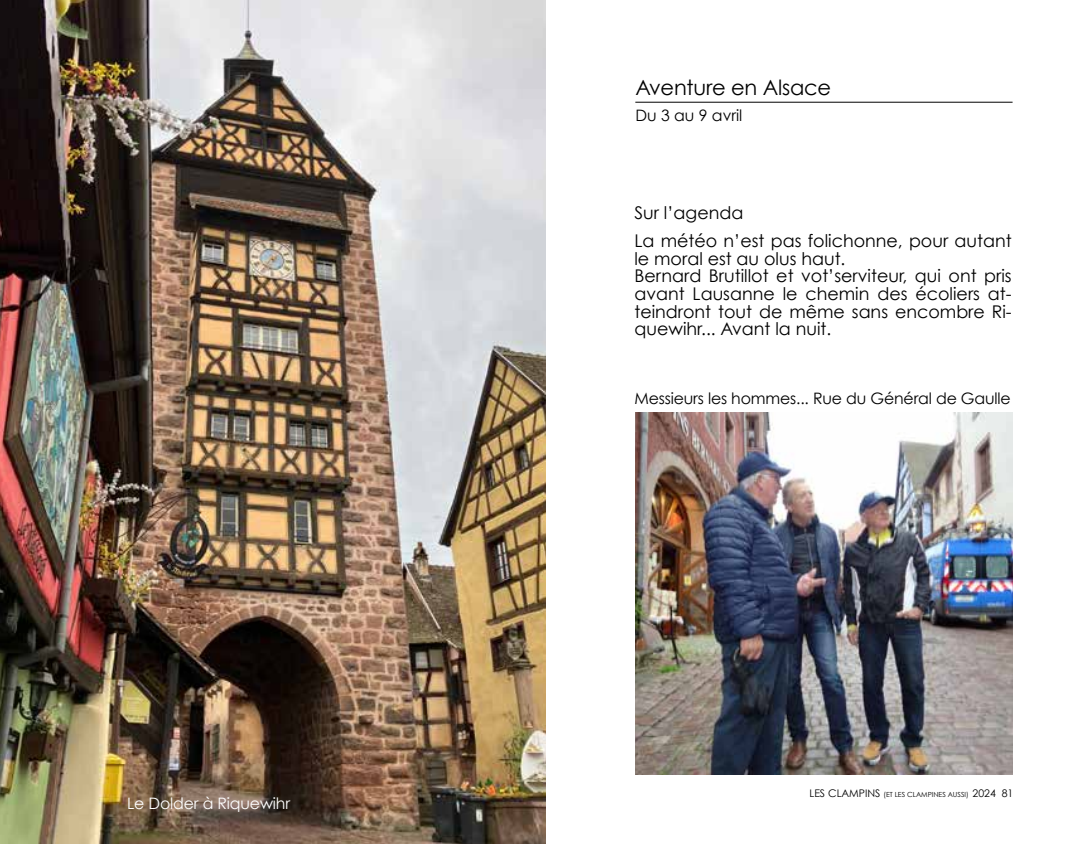
<style>
.page{position:relative;width:1092px;height:844px;background:#fff}
.page>*{position:absolute;margin:0;border:0;box-sizing:border-box;transform-origin:0 0}
.t1{font:21px "Century Gothic";letter-spacing:-.01em;color:#000}
.t2{font:17.5px/17.5px "Century Gothic";color:#000}
.t3{font:15.75px "Century Gothic";letter-spacing:-.01em;color:#000}
.t4{font:15.75px "Century Gothic";letter-spacing:-.01em;color:#fff}
.t5{font:7px "Century Gothic";color:#000}
.s1{font-size:10.5px}
</style>
<div class="page">
<hr style="left:635px;top:102px;width:377px;height:1px;background:#000">
<img style="left:0;top:0;width:546px;height:843px">
<img style="left:635px;top:412px;width:377px;height:362px">
<p class="t4" style="left:127px;top:793px;width:165px">Le Dolder à Riquewihr</p>
<p class="t1" style="left:635px;top:75px;width:197px">Aventure en Alsace</p>
<p class="t3" style="left:635px;top:106px;width:109px">Du 3 au 9 avril</p>
<p class="t2" style="left:634px;top:197px;width:379px;line-height:28.9px">Sur l’agenda<br>La météo n’est pas folichonne, pour autant</p>
<p class="t2" style="left:634px;top:249px;width:378px">le moral est au olus haut.<br>Bernard Brutillot et vot’serviteur, qui ont pris avant Lausanne le chemin des écoliers at&shy;teindront tout de même sans encombre Ri&shy;quewihr... Avant la nuit.</p>
<p class="t3" style="left:634px;top:388px;width:378px">Messieurs les hommes... Rue du Général de Gaulle</p>
<p class="t5" style="left:809px;top:790px;width:205px"><span class="s1">LES CLAMPINS</span> (ET LES CLAMPINES AUSSI) <span class="s1">2024 81</span></p>
</div>
